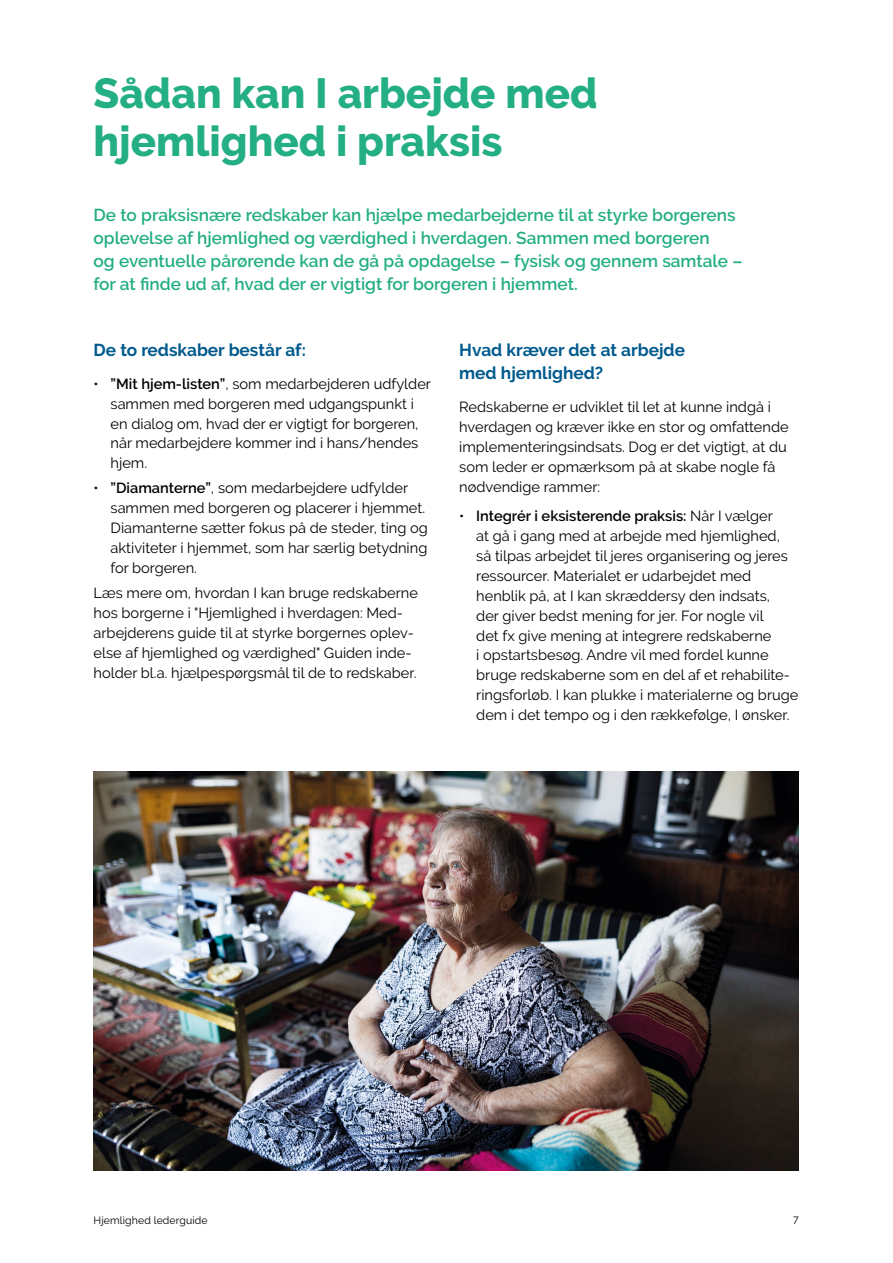
<style>
.page{position:relative;width:893px;height:1263px;background:#fff}
.page>*{position:absolute;margin:0;border:0;box-sizing:border-box;transform-origin:0 0}
.Rubrik_1{font:800 42px/48px "Raleway";color:#23ae84}
.Manchet{font:600 17.25px/23.2px "Raleway";color:#23ae84}
.Mellemrubrik{font:700 17.25px/23.2px "Raleway";color:#005a8d}
.Brødtekst{font:14.7px/19.8px "Raleway";color:#000}
.t1{font:10.5px "Raleway";letter-spacing:.01em;color:#000}
.s1{font-weight:600}
</style>
<div class="page">
<img style="left:94px;top:772px;width:705px;height:398px">
<p class="Rubrik_1" style="left:94px;top:69px;width:506px">Sådan kan I arbejde med hjemlighed i praksis</p>
<p class="Manchet" style="left:94px;top:203px;width:650px">De to praksisnære redskaber kan hjælpe medarbejderne til at styrke borgerens oplevelse af hjemlighed og værdighed i hverdagen. Sammen med borgeren<br>og eventuelle pårørende kan de gå på opdagelse – fysisk og gennem samtale – for at finde ud af, hvad der er vigtigt for borgeren i hjemmet.</p>
<p class="Mellemrubrik" style="left:94px;top:338px;width:214px">De to redskaber består af:</p>
<p class="Brødtekst" style="left:111px;top:374px;width:322px;text-indent:-17px">• <span class="s1">”Mit hjem-listen”</span>, som medarbejderen udfylder sammen med borgeren med udgangspunkt i en dialog om, hvad der er vigtigt for borgeren, når medarbejdere kommer ind i hans/hendes hjem.</p>
<p class="Brødtekst" style="left:111px;top:478px;width:319px;text-indent:-17px">• <span class="s1">”Diamanterne”</span>, som medarbejdere udfylder sammen med borgeren og placerer i hjemmet.<br>Diamanterne sætter fokus på de steder, ting og aktiviteter i hjemmet, som har særlig betydning for borgeren.</p>
<p class="Brødtekst" style="left:94px;top:582px;width:326px">Læs mere om, hvordan I kan bruge redskaberne hos borgerne i "Hjemlighed i hverdagen: Med&shy;arbejderens guide til at styrke borgernes oplev&shy;else af hjemlighed og værdighed" Guiden inde&shy;holder bl.a. hjælpespørgsmål til de to redskaber.</p>
<p class="Mellemrubrik" style="left:459px;top:338px;width:227px">Hvad kræver det at arbejde med hjemlighed?</p>
<p class="Brødtekst" style="left:459px;top:397px;width:331px">Redskaberne er udviklet til let at kunne indgå i hverdagen og kræver ikke en stor og omfattende implementeringsindsats. Dog er det vigtigt, at du som leder er opmærksom på at skabe nogle få nødvendige rammer:</p>
<p class="Brødtekst" style="left:476px;top:506px;width:324px;text-indent:-17px">• <span class="s1">Integrér i eksisterende praksis:</span> Når I vælger<br>at gå i gang med at arbejde med hjemlighed, så tilpas arbejdet til jeres organisering og jeres ressourcer. Materialet er udarbejdet med henblik på, at I kan skræddersy den indsats,<br>der giver bedst mening for jer. For nogle vil<br>det fx give mening at integrere redskaberne<br>i opstartsbesøg. Andre vil med fordel kunne bruge redskaberne som en del af et rehabilite&shy;ringsforløb. I kan plukke i materialerne og bruge dem i det tempo og i den rækkefølge, I ønsker.</p>
<p class="t1" style="left:94px;top:1214px;width:115px">Hjemlighed lederguide</p>
<p class="t1" style="left:793px;top:1214px;width:7px">7</p>
</div>
